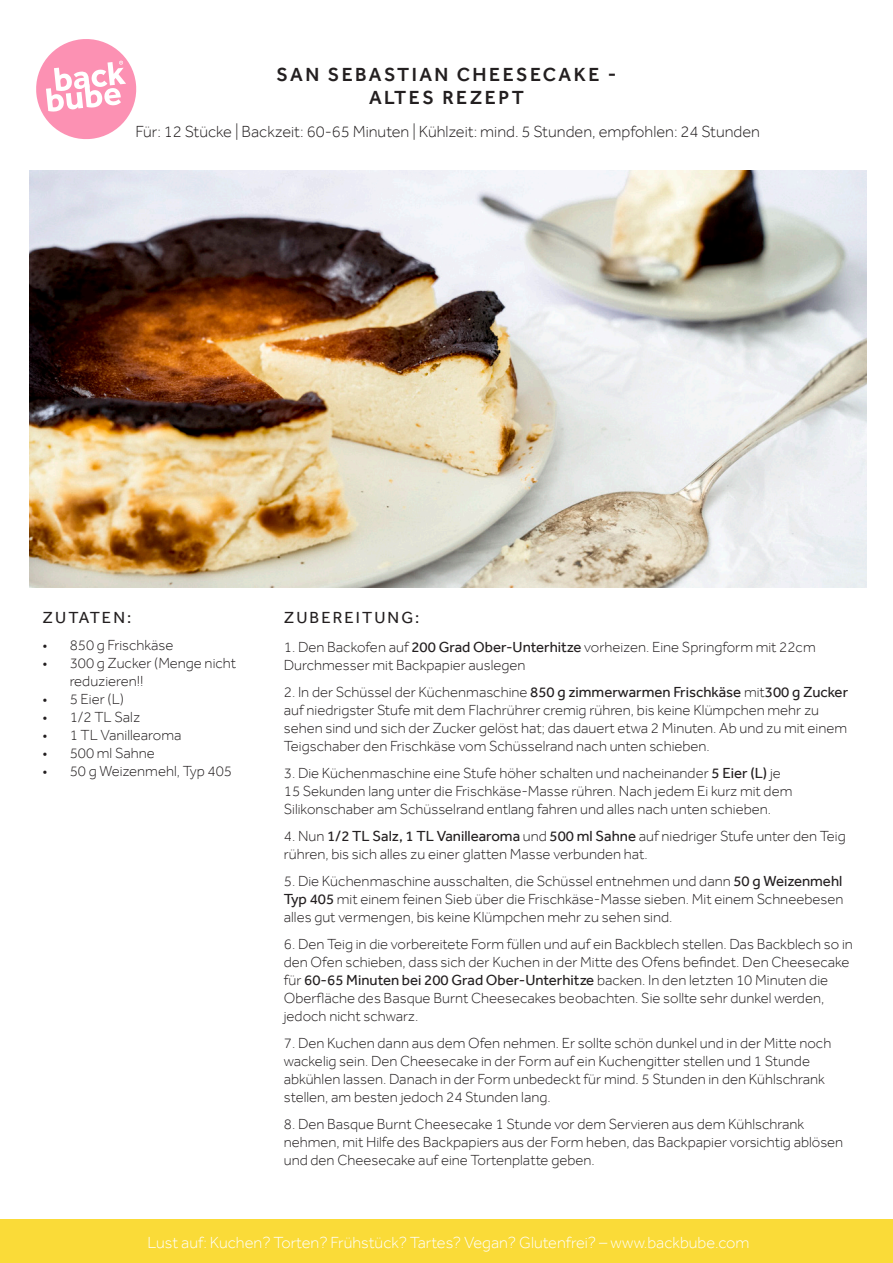
<style>
.page{position:relative;width:893px;height:1263px;background:#fff}
.page>*{position:absolute;margin:0;border:0;box-sizing:border-box;transform-origin:0 0}
.t1{font:500 19.5px "Effra";letter-spacing:.125em;color:#231f20}
.t2{font:300 16.5px "Effra";color:#231f20}
.t3{font:300 16.5px "Effra";color:#fff}
.t4{font:16.5px "Effra";letter-spacing:.125em;color:#231f20}
.t5{font:300 15px/18px "Effra";color:#231f20}
.s1{font-weight:400}
</style>
<div class="page">
<div style="left:0;top:1220px;width:893px;height:43px;background:#fadb38"></div>
<svg style="left:36px;top:39px;width:101px;height:100px"></svg>
<img style="left:30px;top:170px;width:836px;height:417px">
<p class="t1" style="left:276px;top:63px;width:341px">SAN SEBASTIAN CHEESECAKE -</p>
<p class="t1" style="left:369px;top:86px;width:156px">ALTES REZEPT</p>
<p class="t2" style="left:136px;top:122px;width:626px">Für: 12 Stücke | Backzeit: 60-65 Minuten | Kühlzeit: mind. 5 Stunden, empfohlen: 24 Stunden</p>
<p class="t4" style="left:43px;top:608px;width:90px">ZUTATEN:</p>
<p class="t5" style="left:43px;top:636px;width:132px">• 850 g Frischkäse</p>
<p class="t5" style="left:70px;top:654px;width:168px;text-indent:-27px">• 300 g Zucker (Menge nicht reduzieren!!</p>
<p class="t5" style="left:43px;top:690px;width:83px">• 5 Eier (L)</p>
<p class="t5" style="left:43px;top:708px;width:99px">• 1/2 TL Salz</p>
<p class="t5" style="left:43px;top:726px;width:140px">• 1 TL Vanillearoma</p>
<p class="t5" style="left:43px;top:744px;width:114px">• 500 ml Sahne</p>
<p class="t5" style="left:43px;top:762px;width:191px">• 50 g Weizenmehl, Typ 405</p>
<p class="t4" style="left:284px;top:608px;width:137px">ZUBEREITUNG:</p>
<p class="t5" style="left:284px;top:638px;width:533px">1. Den Backofen auf <span class="s1">200 Grad Ober-Unterhitze</span> vorheizen. Eine Springform mit 22cm<br>Durchmesser mit Backpapier auslegen</p>
<p class="t5" style="left:284px;top:683px;width:566px">2. In der Schüssel der Küchenmaschine <span class="s1">850 g zimmerwarmen Frischkäse</span> mit<span class="s1">300 g Zucker </span>auf niedrigster Stufe mit dem Flachrührer cremig rühren, bis keine Klümpchen mehr zu sehen sind und sich der Zucker gelöst hat; das dauert etwa 2 Minuten. Ab und zu mit einem Teigschaber den Frischkäse vom Schüsselrand nach unten schieben.</p>
<p class="t5" style="left:284px;top:764px;width:510px">3. Die Küchenmaschine eine Stufe höher schalten und nacheinander <span class="s1">5 Eier (L)</span> je<br>15 Sekunden lang unter die Frischkäse-Masse rühren. Nach jedem Ei kurz mit dem<br>Silikonschaber am Schüsselrand entlang fahren und alles nach unten schieben.</p>
<p class="t5" style="left:284px;top:827px;width:563px">4. Nun <span class="s1">1/2 TL Salz, 1 TL Vanillearoma</span> und <span class="s1">500 ml Sahne</span> auf niedriger Stufe unter den Teig rühren, bis sich alles zu einer glatten Masse verbunden hat.</p>
<p class="t5" style="left:284px;top:872px;width:561px;text-align:justify">5. Die Küchenmaschine ausschalten, die Schüssel entnehmen und dann <span class="s1">50 g Weizenmehl Typ 405</span> mit einem feinen Sieb über die Frischkäse-Masse sieben. Mit einem Schneebesen alles gut vermengen, bis keine Klümpchen mehr zu sehen sind.</p>
<p class="t5" style="left:284px;top:935px;width:570px">6. Den Teig in die vorbereitete Form füllen und auf ein Backblech stellen. Das Backblech so in den Ofen schieben, dass sich der Kuchen in der Mitte des Ofens befindet. Den Cheesecake für <span class="s1">60-65 Minuten bei 200 Grad Ober-Unterhitze</span> backen. In den letzten 10 Minuten die Oberfläche des Basque Burnt Cheesecakes beobachten. Sie sollte sehr dunkel werden, jedoch nicht schwarz.</p>
<p class="t5" style="left:284px;top:1034px;width:549px">7. Den Kuchen dann aus dem Ofen nehmen. Er sollte schön dunkel und in der Mitte noch wackelig sein. Den Cheesecake in der Form auf ein Kuchengitter stellen und 1 Stunde abkühlen lassen. Danach in der Form unbedeckt für mind. 5 Stunden in den Kühlschrank stellen, am besten jedoch 24 Stunden lang.</p>
<p class="t5" style="left:284px;top:1115px;width:561px">8. Den Basque Burnt Cheesecake 1 Stunde vor dem Servieren aus dem Kühlschrank nehmen, mit Hilfe des Backpapiers aus der Form heben, das Backpapier vorsichtig ablösen und den Cheesecake auf eine Tortenplatte geben.</p>
<p class="t3" style="left:147px;top:1232px;width:604px">Lust auf: Kuchen? Torten? Frühstück? Tartes? Vegan? Glutenfrei? – www.backbube.com</p>
</div>
